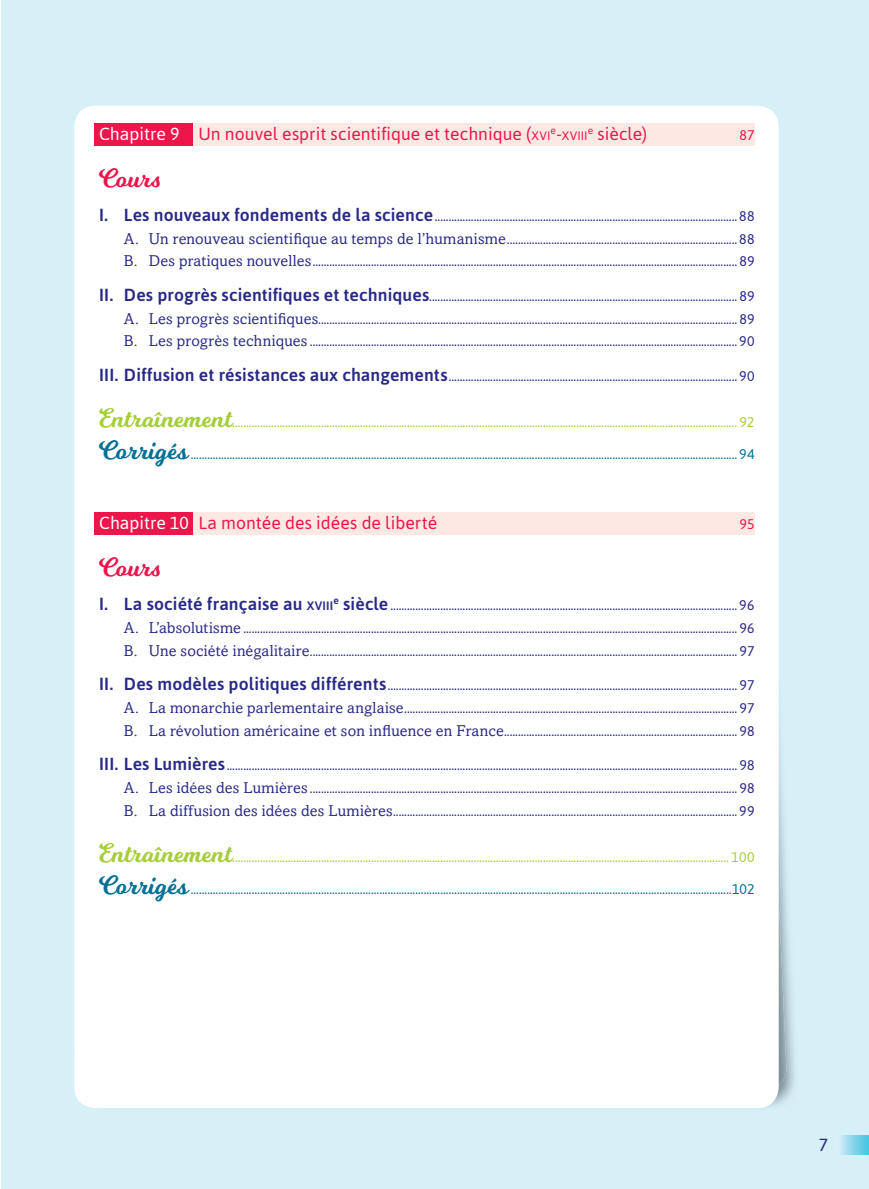
<style>
.page{position:relative;width:869px;height:1189px;background:#fff}
.page>*{position:absolute;margin:0;border:0;box-sizing:border-box;transform-origin:0 0}
.t1{font:26.25px "Milkshake";letter-spacing:.005em;color:#ed164b}
.t2{font:17.5px "Asap";color:#ed164b}
.t3{font:500 17.5px "Asap";letter-spacing:.01em;color:#2a2a86}
.t4{font:17.5px "Asap";color:#2a2a86}
.t5{font:14px/22.8px "Asap";letter-spacing:.01em;color:#2a2a86;text-align:justify}
.t6{font:14px "Asap";color:#007095}
.t7{font:14px "Asap";color:#a6ce39}
.t8{font:14px "Asap";color:#ed164b}
.t9{font:12.25px "Asap";letter-spacing:.005em;color:#ed164b}
.s1{color:#fff}
.s2{font-size:12.25px}
.s3{font-size:17.5px}
.s4{font-weight:500;font-size:17.5px}
.s5{font-family:"Amasis MT Std";font-size:15.75px}
.s6{font-family:"Milkshake";font-size:26.25px}
</style>
<div class="page">
<div style="left:1px;top:0;width:867px;height:1189px;background:#d7eff7"></div>
<div style="left:838px;top:1135px;width:30px;height:19px;background:linear-gradient(to right,#d4ebf6,#4bc5e3)"></div>
<div style="left:74px;top:106px;width:704px;height:1002px;background:#fff;border-radius:21px"></div>
<div style="left:94px;top:123px;width:99px;height:23px;background:#ed164b"></div>
<div style="left:193px;top:123px;width:561px;height:22px;background:#fde8e3"></div>
<div style="left:94px;top:512px;width:99px;height:23px;background:#ed164b"></div>
<div style="left:193px;top:512px;width:561px;height:23px;background:#fde8e3"></div>
<p class="t2" style="left:99px;top:127px;width:453px"><span class="s1">Chapitre 9</span> Un nouvel esprit scientifique et technique (<span class="s2">XVI</span></p>
<p class="t9" style="left:550px;top:131px;width:39px"><sup>e</sup><span class="s3">-</span>XVIII</p>
<p class="t2" style="left:587px;top:127px;width:61px"><sup>e</sup> siècle)</p>
<p class="t8" style="left:739px;top:130px;width:16px">87</p>
<h1 class="t1" style="left:99px;top:168px;width:62px">Cours</h1>
<p class="t5" style="left:124px;top:206px;width:632px;text-indent:-25px"><span class="s4">I. Les nouveaux fondements de la science</span> ............................................................................................................. 88<br><span class="s5">A. Un renouveau scientifique au temps de l’humanisme</span> ................................................................................... 88<br><span class="s5">B. Des pratiques nouvelles</span> ......................................................................................................................................................... 89</p>
<p class="t5" style="left:124px;top:286px;width:632px;text-indent:-25px"><span class="s4">II. Des progrès scientifiques et techniques</span>............................................................................................................... 89<br><span class="s5">A. Les progrès scientifiques</span> ....................................................................................................................................................... 89<br><span class="s5">B. Les progrès techniques</span> .......................................................................................................................................................... 90</p>
<p class="t5" style="left:99px;top:366px;width:656px"><span class="s4">III. Diffusion et résistances aux changements</span> ........................................................................................................ 90</p>
<p class="t7" style="left:99px;top:417px;width:656px"><span class="s6">Entraînement</span>...................................................................................................................................................................................... 92</p>
<p class="t6" style="left:99px;top:448px;width:656px"><span class="s6">Corrigés</span> ..................................................................................................................................................................................................... 94</p>
<p class="t2" style="left:99px;top:516px;width:339px"><span class="s1">Chapitre 10</span> La montée des idées de liberté</p>
<p class="t8" style="left:739px;top:519px;width:17px">95</p>
<h1 class="t1" style="left:99px;top:557px;width:62px">Cours</h1>
<p class="t3" style="left:99px;top:597px;width:236px">I. La société française au <span class="s2">XVIII</span></p>
<p class="t5" style="left:124px;top:595px;width:632px;text-indent:209px"><sup>e</sup> <span class="s4">siècle</span> ............................................................................................................................. 96<br><span class="s5">A. L’absolutisme</span> .................................................................................................................................................................................. 96<br><span class="s5">B. Une société inégalitaire</span> .......................................................................................................................................................... 97</p>
<p class="t5" style="left:124px;top:675px;width:632px;text-indent:-25px"><span class="s4">II. Des modèles politiques différents</span> .............................................................................................................................. 97<br><span class="s5">A. La monarchie parlementaire anglaise</span> ........................................................................................................................ 97<br><span class="s5">B. La révolution américaine et son influence en France</span> .................................................................................... 98</p>
<p class="t5" style="left:124px;top:755px;width:632px;text-indent:-25px"><span class="s4">III. Les Lumières</span> ........................................................................................................................................................................................ 98<br><span class="s5">A. Les idées des Lumières</span> .......................................................................................................................................................... 98<br><span class="s5">B. La diffusion des idées des Lumières</span> ............................................................................................................................ 99</p>
<p class="t7" style="left:99px;top:851px;width:656px"><span class="s6">Entraînement</span>................................................................................................................................................................................... 100</p>
<p class="t6" style="left:99px;top:883px;width:656px"><span class="s6">Corrigés</span> ...................................................................................................................................................................................................102</p>
<p class="t4" style="left:818px;top:1138px;width:11px">7</p>
</div>
